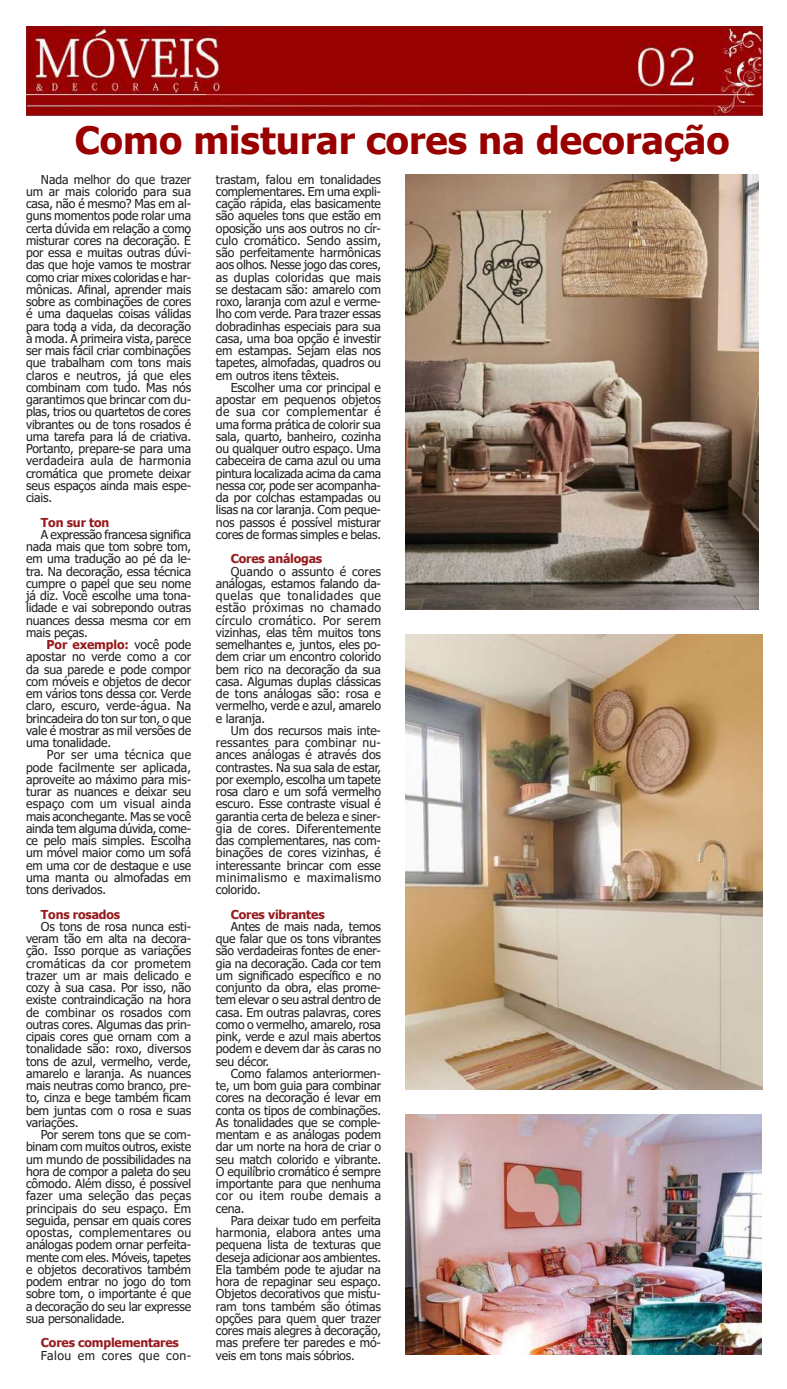
<style>
.page{position:relative;width:787px;height:1389px;background:#fff}
.page>*{position:absolute;margin:0;border:0;box-sizing:border-box;transform-origin:0 0}
.t1{font:700 37.62px "Tahoma";color:#990100}
.t2{font:12.25px/12.2px "Tahoma";letter-spacing:-.015em;color:#231f20;text-align:justify}
.t3{font:700 12.25px "Tahoma";letter-spacing:-.015em;color:#961a1d}
.t4{font:12.25px "Tahoma";letter-spacing:.035em;color:#231f20}
.s1{font-weight:700;color:#961a1d}
</style>
<div class="page">
<img style="left:26px;top:26px;width:735px;height:89px">
<img style="left:406px;top:174px;width:351px;height:435px">
<img style="left:406px;top:634px;width:355px;height:455px">
<img style="left:405px;top:1114px;width:356px;height:240px">
<h1 class="t1" style="left:75px;top:114px;width:656px">Como misturar cores na decoração</h1>
<p class="t2" style="left:26px;top:174px;width:166px;text-indent:15px">Nada melhor do que trazer um ar mais colorido para sua casa, não é mesmo? Mas em al&shy;guns momentos pode rolar uma certa dúvida em relação a como misturar cores na decoração. É por essa e muitas outras dúvi&shy;das que hoje vamos te mostrar como criar mixes coloridas e har&shy;mônicas. Afinal, aprender mais sobre as combinações de cores é uma daquelas coisas válidas para toda a vida, da decoração à moda. À primeira vista, parece ser mais fácil criar combinações que trabalham com tons mais claros e neutros, já que eles combinam com tudo. Mas nós garantimos que brincar com du&shy;plas, trios ou quartetos de cores vibrantes ou de tons rosados é uma tarefa para lá de criativa.<br>Portanto, prepare-se para uma verdadeira aula de harmonia cromática que promete deixar seus espaços ainda mais espe&shy;ciais.</p>
<p class="t3" style="left:41px;top:514px;width:70px">Ton sur ton</p>
<p class="t2" style="left:26px;top:529px;width:166px;text-indent:15px">A expressão francesa significa nada mais que tom sobre tom, em uma tradução ao pé da le&shy;tra. Na decoração, essa técnica cumpre o papel que seu nome já diz. Você escolhe uma tona&shy;lidade e vai sobrepondo outras nuances dessa mesma cor em mais peças.</p>
<p class="t2" style="left:26px;top:639px;width:166px;text-indent:21px"><span class="s1">Por exemplo:</span> você pode apostar no verde como a cor da sua parede e pode compor com móveis e objetos de decor em vários tons dessa cor. Verde claro, escuro, verde-água. Na brincadeira do ton sur ton, o que vale é mostrar as mil versões de uma tonalidade.</p>
<p class="t2" style="left:26px;top:750px;width:166px;text-indent:21px">Por ser uma técnica que pode facilmente ser aplicada, aproveite ao máximo para mis&shy;turar as nuances e deixar seu espaço com um visual ainda mais aconchegante. Mas se você ainda tem alguma dúvida, come&shy;ce pelo mais simples. Escolha um móvel maior como um sofá em uma cor de destaque e use uma manta ou almofadas em tons derivados.</p>
<p class="t3" style="left:41px;top:906px;width:81px">Tons rosados</p>
<p class="t2" style="left:26px;top:921px;width:166px;text-indent:15px">Os tons de rosa nunca esti&shy;veram tão em alta na decora&shy;ção. Isso porque as variações cromáticas da cor prometem trazer um ar mais delicado e cozy à sua casa. Por isso, não existe contraindicação na hora de combinar os rosados com outras cores. Algumas das prin&shy;cipais cores que ornam com a tonalidade são: roxo, diversos tons de azul, vermelho, verde, amarelo e laranja. As nuances mais neutras como branco, pre&shy;to, cinza e bege também ficam bem juntas com o rosa e suas variações.</p>
<p class="t2" style="left:26px;top:1129px;width:166px;text-indent:15px">Por serem tons que se com&shy;binam com muitos outros, existe um mundo de possibilidades na hora de compor a paleta do seu cômodo. Além disso, é possível fazer uma seleção das peças principais do seu espaço. Em seguida, pensar em quais cores opostas, complementares ou análogas podem ornar perfeita&shy;mente com eles. Móveis, tapetes e objetos decorativos também podem entrar no jogo do tom sobre tom, o importante é que a decoração do seu lar expresse sua personalidade.</p>
<p class="t3" style="left:41px;top:1334px;width:139px">Cores complementares</p>
<p class="t4" style="left:41px;top:1347px;width:152px">Falou em cores que con-</p>
<p class="t2" style="left:216px;top:174px;width:166px">trastam, falou em tonalidades complementares. Em uma expli&shy;cação rápida, elas basicamente são aqueles tons que estão em oposição uns aos outros no cír&shy;culo cromático. Sendo assim, são perfeitamente harmônicas aos olhos. Nesse jogo das cores, as duplas coloridas que mais se destacam são: amarelo com roxo, laranja com azul e verme&shy;lho com verde. Para trazer essas dobradinhas especiais para sua casa, uma boa opção é investir em estampas. Sejam elas nos tapetes, almofadas, quadros ou em outros itens têxteis.</p>
<p class="t2" style="left:216px;top:382px;width:166px;text-indent:15px">Escolher uma cor principal e apostar em pequenos objetos de sua cor complementar é uma forma prática de colorir sua sala, quarto, banheiro, cozinha ou qualquer outro espaço. Uma cabeceira de cama azul ou uma pintura localizada acima da cama nessa cor, pode ser acompanha&shy;da por colchas estampadas ou lisas na cor laranja. Com peque&shy;nos passos é possível misturar cores de formas simples e belas.</p>
<p class="t3" style="left:231px;top:550px;width:93px">Cores análogas</p>
<p class="t2" style="left:216px;top:566px;width:166px;text-indent:15px">Quando o assunto é cores análogas, estamos falando da&shy;quelas que tonalidades que estão próximas no chamado círculo cromático. Por serem vizinhas, elas têm muitos tons semelhantes e, juntos, eles po&shy;dem criar um encontro colorido bem rico na decoração da sua casa. Algumas duplas clássicas de tons análogas são: rosa e vermelho, verde e azul, amarelo e laranja.</p>
<p class="t2" style="left:216px;top:725px;width:166px;text-indent:15px">Um dos recursos mais inte&shy;ressantes para combinar nu&shy;ances análogas é através dos contrastes. Na sua sala de estar, por exemplo, escolha um tapete rosa claro e um sofá vermelho escuro. Esse contraste visual é garantia certa de beleza e siner&shy;gia de cores. Diferentemente das complementares, nas com&shy;binações de cores vizinhas, é interessante brincar com esse minimalismo e maximalismo colorido.</p>
<p class="t3" style="left:231px;top:906px;width:95px">Cores vibrantes</p>
<p class="t2" style="left:216px;top:921px;width:166px;text-indent:15px">Antes de mais nada, temos que falar que os tons vibrantes são verdadeiras fontes de ener&shy;gia na decoração. Cada cor tem um significado específico e no conjunto da obra, elas prome&shy;tem elevar o seu astral dentro de casa. Em outras palavras, cores como o vermelho, amarelo, rosa pink, verde e azul mais abertos podem e devem dar às caras no seu décor.</p>
<p class="t2" style="left:216px;top:1068px;width:166px;text-indent:15px">Como falamos anteriormen&shy;te, um bom guia para combinar cores na decoração é levar em conta os tipos de combinações.<br>As tonalidades que se comple&shy;mentam e as análogas podem dar um norte na hora de criar o seu match colorido e vibrante.<br>O equilíbrio cromático é sempre importante para que nenhuma cor ou item roube demais a cena.</p>
<p class="t2" style="left:216px;top:1215px;width:166px;text-indent:15px">Para deixar tudo em perfeita harmonia, elabora antes uma pequena lista de texturas que deseja adicionar aos ambientes.<br>Ela também pode te ajudar na hora de repaginar seu espaço.<br>Objetos decorativos que mistu&shy;ram tons também são ótimas opções para quem quer trazer cores mais alegres à decoração, mas prefere ter paredes e mó&shy;veis em tons mais sóbrios.</p>
</div>
